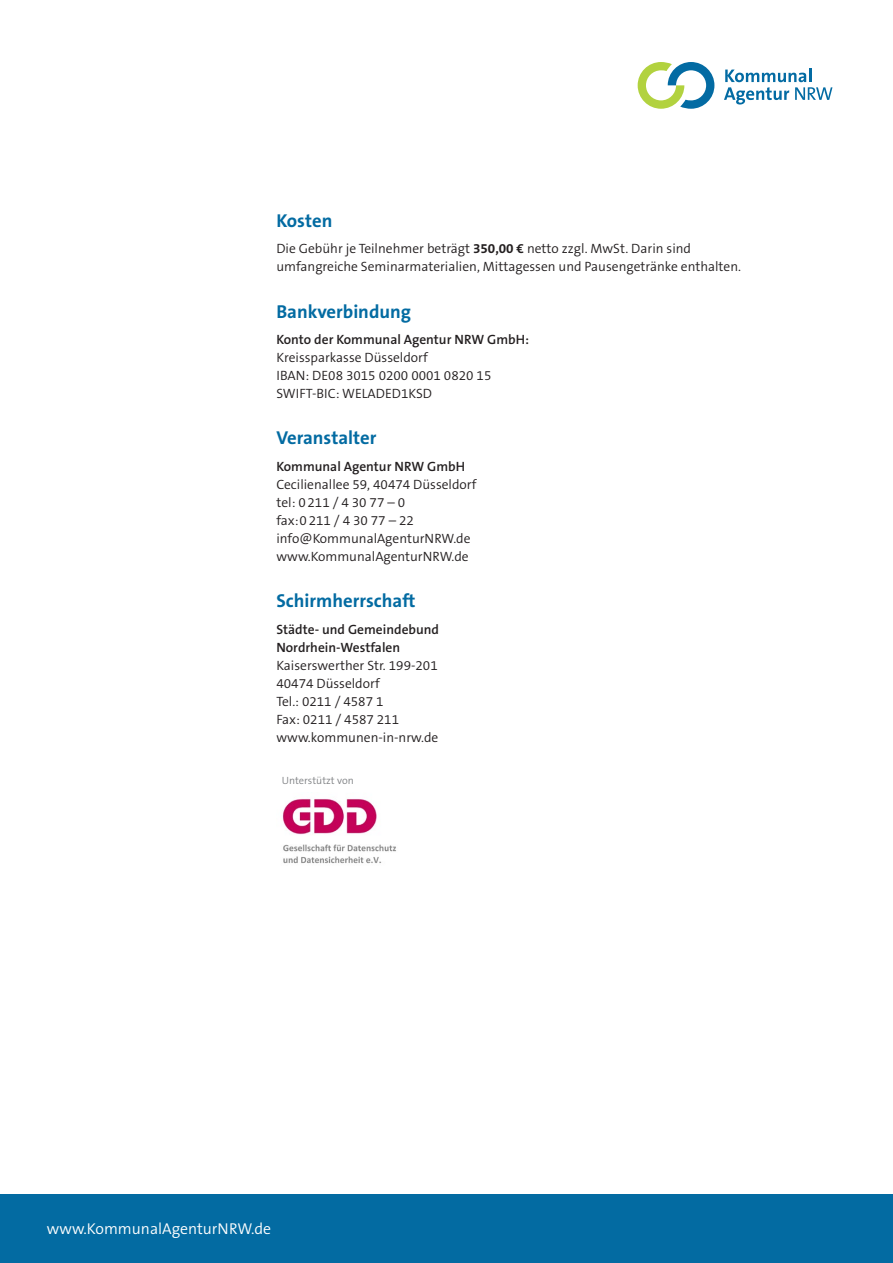
<style>
.page{position:relative;width:893px;height:1263px;background:#fff}
.page>*{position:absolute;margin:0;border:0;box-sizing:border-box;transform-origin:0 0}
.t1{font:700 18.75px "The Sans B7";color:#036ba2}
.t2{font:300 15.75px "The Sans B4";color:#fff}
.t3{font:300 13.5px/18px "The Sans B4";color:#231f20}
.t4{font:600 13.5px/18px "The Sans B6";color:#231f20}
.t5{font:300 10.5px "The Sans B4";color:#808285}
.s1{font-family:"The Sans B7";font-weight:700}
</style>
<div class="page">
<svg style="left:724px;top:69px;width:108px;height:36px"></svg>
<svg style="left:638px;top:62px;width:76px;height:47px"></svg>
<div style="left:0;top:1194px;width:893px;height:69px;background:#036ba2"></div>
<img style="left:282px;top:798px;width:114px;height:66px">
<h1 class="t1" style="left:276px;top:208px;width:58px">Kosten</h1>
<p class="t3" style="left:276px;top:240px;width:466px">Die Gebühr je Teilnehmer beträgt <span class="s1">350,00 €</span> netto zzgl. MwSt. Darin sind umfangreiche Seminarmaterialien, Mittagessen und Pausengetränke enthalten.</p>
<h1 class="t1" style="left:276px;top:299px;width:136px">Bankverbindung</h1>
<p class="t4" style="left:276px;top:331px;width:254px">Konto der Kommunal Agentur NRW GmbH:</p>
<p class="t3" style="left:276px;top:349px;width:217px">Kreissparkasse Düsseldorf<br>IBAN: DE08 3015 0200 0001 0820 15<br>SWIFT-BIC: WELADED1KSD</p>
<h1 class="t1" style="left:276px;top:426px;width:102px">Veranstalter</h1>
<p class="t4" style="left:276px;top:457px;width:190px">Kommunal Agentur NRW GmbH</p>
<p class="t3" style="left:276px;top:475px;width:202px">Cecilienallee 59, 40474 Düsseldorf tel: 0211 / 4 30 77 – 0<br>fax: 0211 / 4 30 77 – 22 info@KommunalAgenturNRW.de www.KommunalAgenturNRW.de</p>
<h1 class="t1" style="left:276px;top:589px;width:141px">Schirmherrschaft</h1>
<p class="t4" style="left:276px;top:620px;width:164px">Städte- und Gemeindebund<br>Nordrhein-Westfalen</p>
<p class="t3" style="left:276px;top:656px;width:164px">Kaiserswerther Str. 199-201<br>40474 Düsseldorf<br>Tel.: 0211 / 4587 1<br>Fax: 0211 / 4587 211 www.kommunen-in-nrw.de</p>
<p class="t5" style="left:282px;top:774px;width:74px">Unterstützt von</p>
<p class="t2" style="left:47px;top:1219px;width:226px">www.KommunalAgenturNRW.de</p>
</div>
